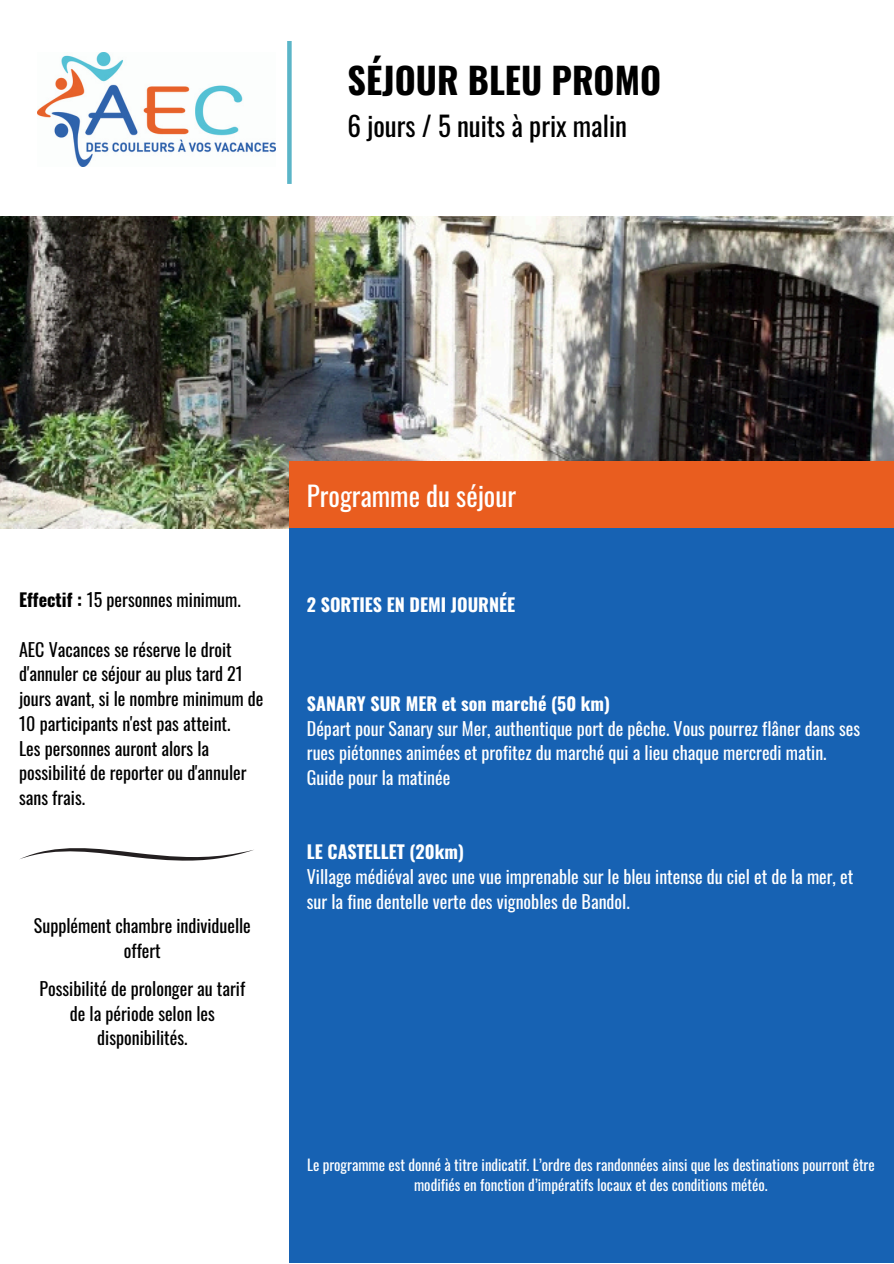
<style>
.page{position:relative;width:894px;height:1264px;background:#fff}
.page>*{position:absolute;margin:0;border:0;box-sizing:border-box;transform-origin:0 0}
.t1{font:700 36px "Oswald";color:#000}
.t2{font:27px "Oswald";color:#000}
.t3{font:27px "Oswald";color:#fff}
.t4{font:18px/24.8px "Oswald";color:#fff}
.t5{font:18px/24.8px "Oswald";color:#000;text-align:center}
.t6{font:700 18px "Oswald";color:#fff}
.t7{font:15px/20.2px "Oswald";color:#fff;text-align:center}
.s1{font-weight:700}
</style>
<div class="page">
<svg style="left:287px;top:41px;width:4px;height:143px"></svg>
<img style="left:0;top:216px;width:892px;height:312px">
<div style="left:289px;top:482px;width:604px;height:780px;background:#1762b3"></div>
<div style="left:289px;top:461px;width:604px;height:67px;background:#e95d1f"></div>
<img style="left:37px;top:53px;width:238px;height:113px">
<svg style="left:20px;top:848px;width:234px;height:13px"></svg>
<p class="t1" style="left:347px;top:52px;width:315px">SÉJOUR BLEU PROMO</p>
<h4 class="t2" style="left:347px;top:105px;width:281px">6 jours / 5 nuits à prix malin</h4>
<h3 class="t5" style="left:19px;top:586px;width:223px"><span class="s1">Effectif :</span> 15 personnes minimum.</h3>
<h4 class="t5" style="left:19px;top:636px;width:246px;text-align:left">AEC Vacances se réserve le droit d'annuler ce séjour au plus tard 21 jours avant, si le nombre minimum de<br>10 participants n'est pas atteint.<br>Les personnes auront alors la possibilité de reporter ou d'annuler sans frais.</h4>
<p class="t5" style="left:34px;top:912px;width:218px">Supplément chambre individuelle offert</p>
<h4 class="t5" style="left:40px;top:975px;width:207px">Possibilité de prolonger au tarif de la période selon les disponibilités.</h4>
<h2 class="t3" style="left:307px;top:474px;width:210px">Programme du séjour</h2>
<h1 class="t6" style="left:307px;top:590px;width:210px">2 SORTIES EN DEMI JOURNÉE</h1>
<h2 class="t4" style="left:307px;top:690px;width:554px"><span class="s1">SANARY SUR MER et son marché (50 km)<br></span>Départ pour Sanary sur Mer, authentique port de pêche. Vous pourrez flâner dans ses rues piétonnes animées et profitez du marché qui a lieu chaque mercredi matin.<br>Guide pour la matinée</h2>
<p class="t4" style="left:307px;top:838px;width:547px"><span class="s1">LE CASTELLET (20km)<br></span>Village médiéval avec une vue imprenable sur le bleu intense du ciel et de la mer, et sur la fine dentelle verte des vignobles de Bandol.</p>
<h4 class="t7" style="left:307px;top:1153px;width:569px">Le programme est donné à titre indicatif. L’ordre des randonnées ainsi que les destinations pourront être modifiés en fonction d’impératifs locaux et des conditions météo.</h4>
</div>
